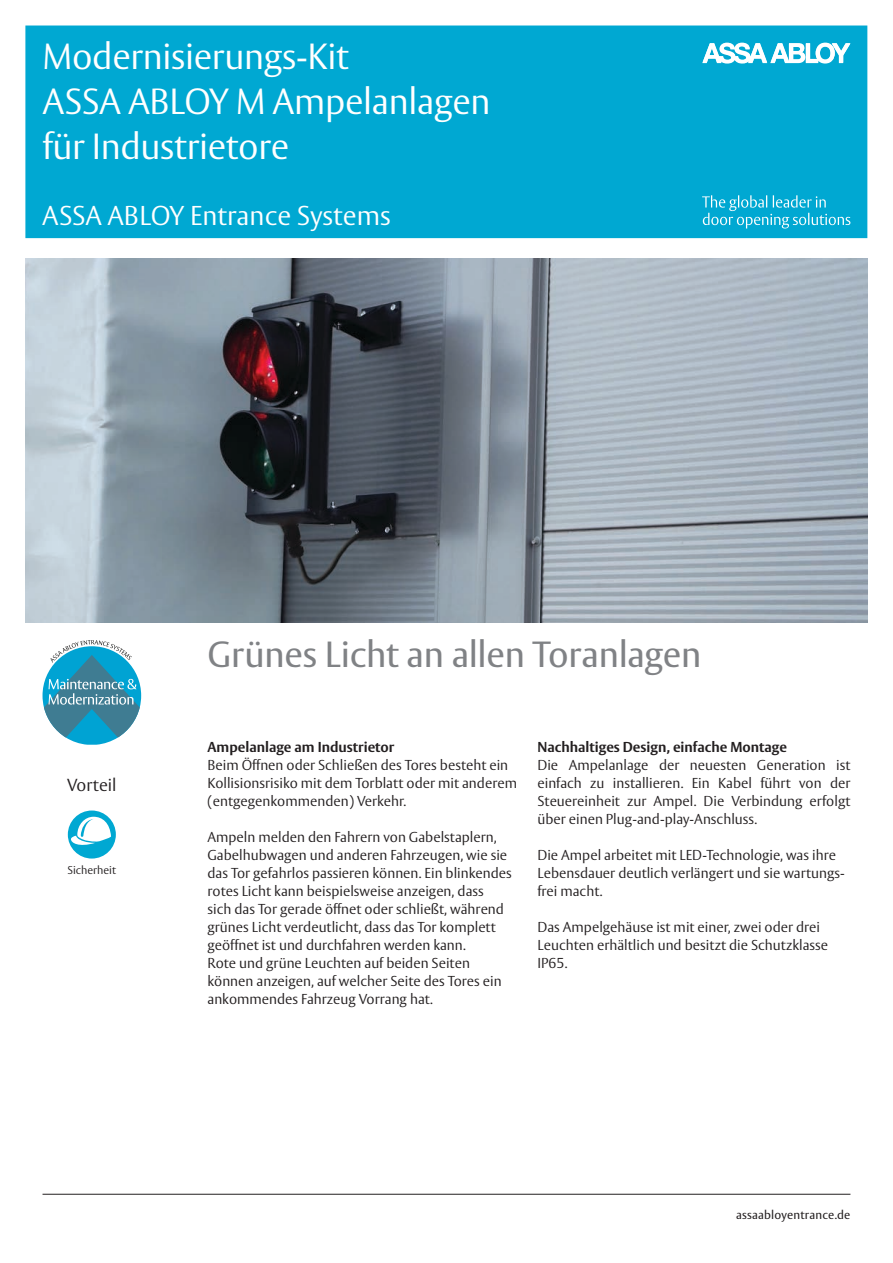
<style>
.page{position:relative;width:893px;height:1263px;background:#fff}
.page>*{position:absolute;margin:0;border:0;box-sizing:border-box;transform-origin:0 0}
.t1{font:300 36px/45px "ASSA Vesta";letter-spacing:-.01em;color:#fff}
.t2{font:36px "ASSA Vesta";letter-spacing:-.01em;color:#808285}
.t3{font:300 27px "ASSA Vesta";color:#fff}
.t4{font:300 17.25px "ASSA Vesta";color:#231f20}
.t5{font:300 14.25px/18px "ASSA Vesta";color:#231f20}
.t6{font:700 14.25px "ASSA Vesta";color:#231f20}
.t7{font:12px "ASSA Vesta";letter-spacing:.015em;color:#231f20}
.t8{font:300 11.25px "ASSA Vesta";color:#231f20}
</style>
<div class="page">
<div style="left:25px;top:26px;width:842px;height:212px;background:#00a8d2"></div>
<svg style="left:777px;top:200px;width:27px;height:7px"></svg>
<svg style="left:704px;top:218px;width:22px;height:6px"></svg>
<svg style="left:702px;top:43px;width:148px;height:21px"></svg>
<svg style="left:43px;top:640px;width:98px;height:105px"></svg>
<hr style="left:43px;top:1194px;width:807px;height:1px;background:#231f20">
<img style="left:25px;top:259px;width:842px;height:363px">
<div style="left:68px;top:810px;width:48px;height:48px;background:#00a8d2;border-radius:50%"></div>
<svg style="left:71px;top:817px;width:40px;height:31px"></svg>
<h1 class="t1" style="left:43px;top:36px;width:449px">Modernisierungs-Kit<br>ASSA ABLOY M Ampelanlagen für Industrietore</h1>
<h2 class="t3" style="left:42px;top:199px;width:350px">ASSA ABLOY Entrance Systems</h2>
<p class="t4" style="left:67px;top:774px;width:51px">Vorteil</p>
<p class="t8" style="left:67px;top:863px;width:50px">Sicherheit</p>
<h1 class="t2" style="left:207px;top:632px;width:495px">Grünes Licht an allen Toranlagen</h1>
<p class="t6" style="left:207px;top:738px;width:188px">Ampelanlage am Industrietor</p>
<p class="t5" style="left:207px;top:757px;width:311px">Beim Öffnen oder Schließen des Tores besteht ein<br>Kollisionsrisiko mit dem Torblatt oder mit anderem (entgegenkommenden) Verkehr.</p>
<p class="t5" style="left:207px;top:829px;width:306px">Ampeln melden den Fahrern von Gabelstaplern, Gabelhubwagen und anderen Fahrzeugen, wie sie das Tor gefahrlos passieren können. Ein blinkendes rotes Licht kann beispielsweise anzeigen, dass<br>sich das Tor gerade öffnet oder schließt, während grünes Licht verdeutlicht, dass das Tor komplett geöffnet ist und durchfahren werden kann.<br>Rote und grüne Leuchten auf beiden Seiten können anzeigen, auf welcher Seite des Tores ein ankommendes Fahrzeug Vorrang hat.</p>
<p class="t6" style="left:537px;top:738px;width:251px">Nachhaltiges Design, einfache Montage</p>
<p class="t5" style="left:537px;top:757px;width:314px;text-align:justify">Die Ampelanlage der neuesten Generation ist einfach zu installieren. Ein Kabel führt von der Steuereinheit zur Ampel. Die Verbindung erfolgt über einen Plug-and-play-Anschluss.</p>
<p class="t5" style="left:537px;top:847px;width:309px">Die Ampel arbeitet mit LED-Technologie, was ihre<br>Lebensdauer deutlich verlängert und sie wartungs&shy;frei macht.</p>
<p class="t5" style="left:537px;top:919px;width:292px">Das Ampelgehäuse ist mit einer, zwei oder drei<br>Leuchten erhältlich und besitzt die Schutzklasse<br>IP65.</p>
<p class="t7" style="left:736px;top:1208px;width:116px">assaabloyentrance.de</p>
</div>
